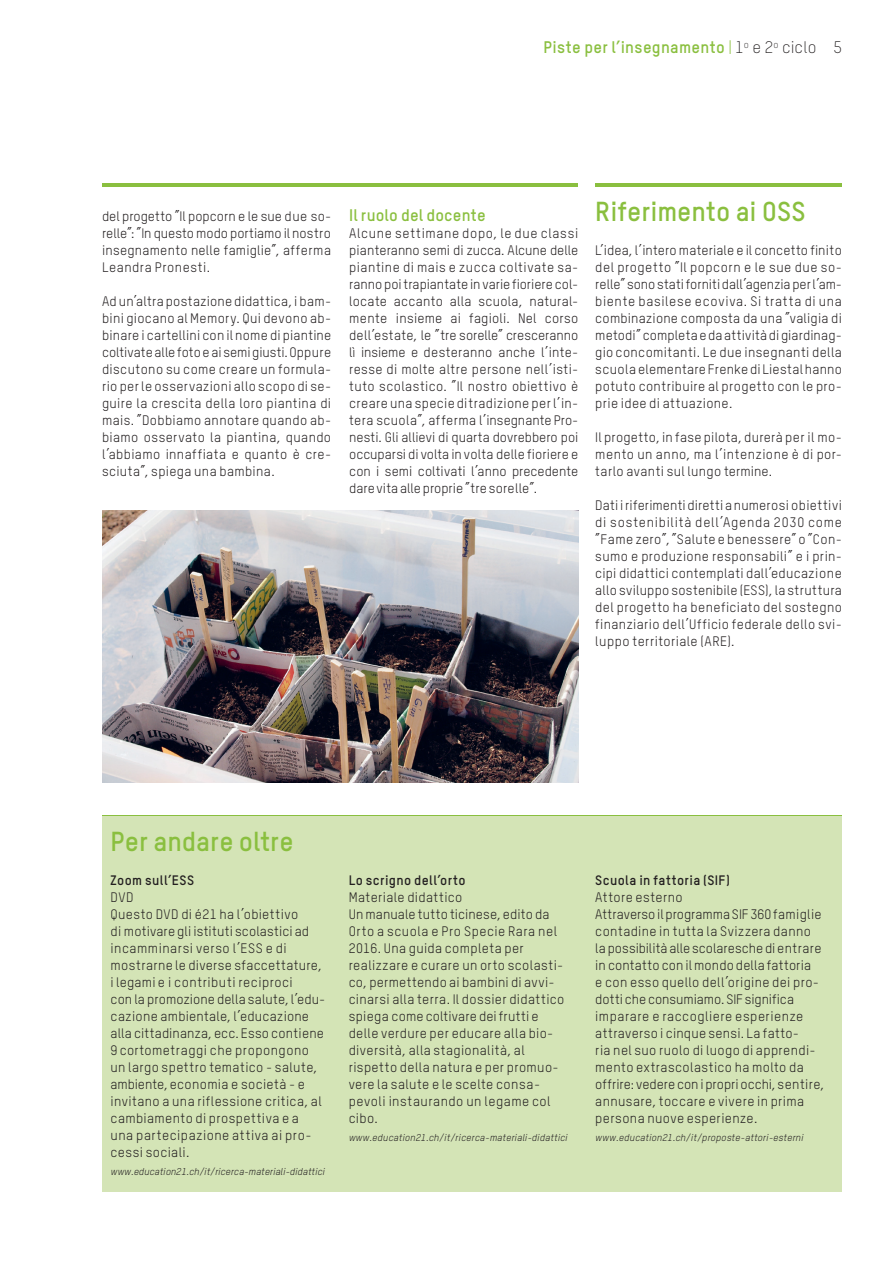
<style>
.page{position:relative;width:893px;height:1263px;background:#fff}
.page>*{position:absolute;margin:0;border:0;box-sizing:border-box;transform-origin:0 0}
._2_Grundschrift_9_pt{font:700 27px "TSTARPRO";letter-spacing:.005em;color:#8abf3f}
._1_Titel_18_pt{font:700 27px "TSTARPRO";color:#8abf3f}
._2_Grundschrift_9_pt-2{font:700 16.5px "TSTARPRO";letter-spacing:.015em;color:#8abf3f}
._1_Untertitel_11_pt{font:700 16.5px "TSTARPRO";letter-spacing:.005em;color:#8abf3f}
.t1{font:300 16.5px "TSTARPRO";color:#231f20}
._2_Grundschrift_9_pt-3{font:13.5px/17px "TSTARPRO";letter-spacing:.025em;color:#231f20;text-align:justify}
._5_Marginalie_6_5_pt{font:13.5px/17px "TSTARPRO";letter-spacing:.025em;color:#231f20}
._5_Marginalie_6_5_pt-2{font:13.5px/17px "TSTARPRO";letter-spacing:.005em;color:#231f20}
._6_Medienbeschrieb_r{font:700 13.5px "TSTARPRO";letter-spacing:.03em;color:#231f20}
._6_Medienbeschrieb_r-2{font:13.5px "TSTARPRO";color:#231f20}
._5_Marginalie_6_5_pt-3{font:italic 9.75px "TSTARPRO";letter-spacing:.015em;color:#231f20}
.s1{font-weight:400}
.s2{font-weight:300;color:#231f20}
</style>
<div class="page">
<hr style="left:102px;top:184px;width:476px;height:3px;background:#8abf3f">
<hr style="left:595px;top:184px;width:247px;height:3px;background:#8abf3f">
<hr style="left:102px;top:815px;width:740px;height:1px;background:#8abf3f">
<img style="left:102px;top:510px;width:476px;height:272px">
<div style="left:102px;top:816px;width:740px;height:375px;background:#d4e4b6"></div>
<p class="_2_Grundschrift_9_pt-2" style="left:543px;top:37px;width:274px">Piste per l’insegnamento <span class="s1">|</span> <span class="s2">1</span><sup>o</sup> <span class="s2">e 2</span><sup>o</sup> <span class="s2">ciclo</span></p>
<p class="t1" style="left:833px;top:38px;width:10px">5</p>
<p class="_2_Grundschrift_9_pt-3" style="left:102px;top:208px;width:231px">del progetto ”Il popcorn e le sue due so&shy;relle”: ”In questo modo portiamo il nostro insegnamento nelle famiglie”, afferma Leandra Pronesti.</p>
<p class="_2_Grundschrift_9_pt-3" style="left:102px;top:293px;width:231px">Ad un’altra postazione didattica, i bam&shy;bini giocano al Memory. Qui devono ab&shy;binare i cartellini con il nome di piantine coltivate alle foto e ai semi giusti. Oppure discutono su come creare un formula&shy;rio per le osservazioni allo scopo di se&shy;guire la crescita della loro piantina di mais. ”Dobbiamo annotare quando ab&shy;biamo osservato la piantina, quando l’abbiamo innaffiata e quanto è cre&shy;sciuta”, spiega una bambina.</p>
<p class="_1_Untertitel_11_pt" style="left:349px;top:205px;width:138px">Il ruolo del docente</p>
<p class="_2_Grundschrift_9_pt-3" style="left:349px;top:225px;width:231px">Alcune settimane dopo, le due classi pianteranno semi di zucca. Alcune delle piantine di mais e zucca coltivate sa&shy;ranno poi trapiantate in varie fioriere col&shy;locate accanto alla scuola, natural&shy;mente insieme ai fagioli. Nel corso dell’estate, le ”tre sorelle” cresceranno lì insieme e desteranno anche l’inte&shy;resse di molte altre persone nell’isti&shy;tuto scolastico. ”Il nostro obiettivo è creare una specie di tradizione per l’in&shy;tera scuola”, afferma l’insegnante Pro&shy;nesti. Gli allievi di quarta dovrebbero poi occuparsi di volta in volta delle fioriere e con i semi coltivati l’anno precedente dare vita alle proprie ”tre sorelle”.</p>
<p class="_2_Grundschrift_9_pt" style="left:595px;top:194px;width:212px">Riferimento ai OSS</p>
<p class="_2_Grundschrift_9_pt-3" style="left:595px;top:242px;width:248px">L’idea, l’intero materiale e il concetto finito del progetto ”Il popcorn e le sue due so&shy;relle” sono stati forniti dall’agenzia per l’am&shy;biente basilese ecoviva. Si tratta di una combinazione composta da una ”valigia di metodi” completa e da attività di giardinag&shy;gio concomitanti. Le due insegnanti della scuola elementare Frenke di Liestal hanno potuto contribuire al progetto con le pro&shy;prie idee di attuazione.</p>
<p class="_2_Grundschrift_9_pt-3" style="left:595px;top:429px;width:248px">Il progetto, in fase pilota, durerà per il mo&shy;mento un anno, ma l’intenzione è di por&shy;tarlo avanti sul lungo termine.</p>
<p class="_2_Grundschrift_9_pt-3" style="left:595px;top:497px;width:248px">Dati i riferimenti diretti a numerosi obiettivi di sostenibilità dell’Agenda 2030 come ”Fame zero”, ”Salute e benessere” o ”Con&shy;sumo e produzione responsabili” e i prin&shy;cipi didattici contemplati dall’educazione allo sviluppo sostenibile (ESS), la struttura del progetto ha beneficiato del sostegno finanziario dell’Ufficio federale dello svi&shy;luppo territoriale (ARE).</p>
<p class="_1_Titel_18_pt" style="left:111px;top:824px;width:185px">Per andare oltre</p>
<p class="_6_Medienbeschrieb_r" style="left:111px;top:871px;width:85px">Zoom sull’ESS</p>
<p class="_6_Medienbeschrieb_r-2" style="left:111px;top:888px;width:24px">DVD</p>
<p class="_5_Marginalie_6_5_pt" style="left:111px;top:905px;width:189px">Questo DVD di é21 ha l’obiettivo</p>
<p class="_5_Marginalie_6_5_pt" style="left:111px;top:922px;width:213px">di motivare gli istituti scolastici ad incamminarsi verso l’ESS e di mostrarne le diverse sfaccettature, i legami e i contributi reciproci</p>
<p class="_5_Marginalie_6_5_pt-2" style="left:111px;top:990px;width:216px">con la promozione della salute, l’edu-</p>
<p class="_5_Marginalie_6_5_pt" style="left:111px;top:1007px;width:215px">cazione ambientale, l’educazione alla cittadinanza, ecc. Esso contiene 9 cortometraggi che propongono un largo spettro tematico - salute, ambiente, economia e società - e invitano a una riflessione critica, al cambiamento di prospettiva e a</p>
<p class="_5_Marginalie_6_5_pt" style="left:111px;top:1126px;width:202px">una partecipazione attiva ai pro-</p>
<p class="_5_Marginalie_6_5_pt" style="left:111px;top:1143px;width:80px">cessi sociali.</p>
<p class="_5_Marginalie_6_5_pt-3" style="left:111px;top:1165px;width:216px">www.education21.ch/it/ricerca-materiali-didattici</p>
<p class="_6_Medienbeschrieb_r" style="left:349px;top:871px;width:118px">Lo scrigno dell’orto</p>
<p class="_5_Marginalie_6_5_pt" style="left:349px;top:888px;width:115px">Materiale didattico</p>
<p class="_5_Marginalie_6_5_pt" style="left:349px;top:905px;width:216px">Un manuale tutto ticinese, edito da Orto a scuola e Pro Specie Rara nel 2016. Una guida completa per realizzare e curare un orto scolasti&shy;co, permettendo ai bambini di avvi-</p>
<p class="_5_Marginalie_6_5_pt" style="left:349px;top:990px;width:217px">cinarsi alla terra. Il dossier didattico spiega come coltivare dei frutti e</p>
<p class="_5_Marginalie_6_5_pt" style="left:349px;top:1024px;width:206px">delle verdure per educare alla bio-</p>
<p class="_5_Marginalie_6_5_pt" style="left:349px;top:1041px;width:211px">diversità, alla stagionalità, al rispetto della natura e per promuo&shy;vere la salute e le scelte consa-</p>
<p class="_5_Marginalie_6_5_pt" style="left:349px;top:1092px;width:203px">pevoli instaurando un legame col cibo.</p>
<p class="_5_Marginalie_6_5_pt-3" style="left:349px;top:1131px;width:220px">www.education21.ch/it/ricerca-materiali-didattici</p>
<p class="_6_Medienbeschrieb_r" style="left:595px;top:871px;width:136px">Scuola in fattoria (SIF)</p>
<p class="_5_Marginalie_6_5_pt" style="left:595px;top:888px;width:89px">Attore esterno</p>
<p class="_5_Marginalie_6_5_pt" style="left:595px;top:905px;width:228px">Attraverso il programma SIF 360 famiglie contadine in tutta la Svizzera danno</p>
<p class="_5_Marginalie_6_5_pt-2" style="left:595px;top:939px;width:228px">la possibilità alle scolaresche di entrare in contatto con il mondo della fattoria</p>
<p class="_5_Marginalie_6_5_pt" style="left:595px;top:973px;width:225px">e con esso quello dell’origine dei pro-</p>
<p class="_5_Marginalie_6_5_pt" style="left:595px;top:990px;width:210px">dotti che consumiamo. SIF significa imparare e raccogliere esperienze attraverso i cinque sensi. La fatto-</p>
<p class="_5_Marginalie_6_5_pt" style="left:595px;top:1041px;width:231px">ria nel suo ruolo di luogo di apprendi&shy;mento extrascolastico ha molto da offrire: vedere con i propri occhi, sentire, annusare, toccare e vivere in prima persona nuove esperienze.</p>
<p class="_5_Marginalie_6_5_pt-3" style="left:595px;top:1131px;width:210px">www.education21.ch/it/proposte-attori-esterni</p>
</div>
